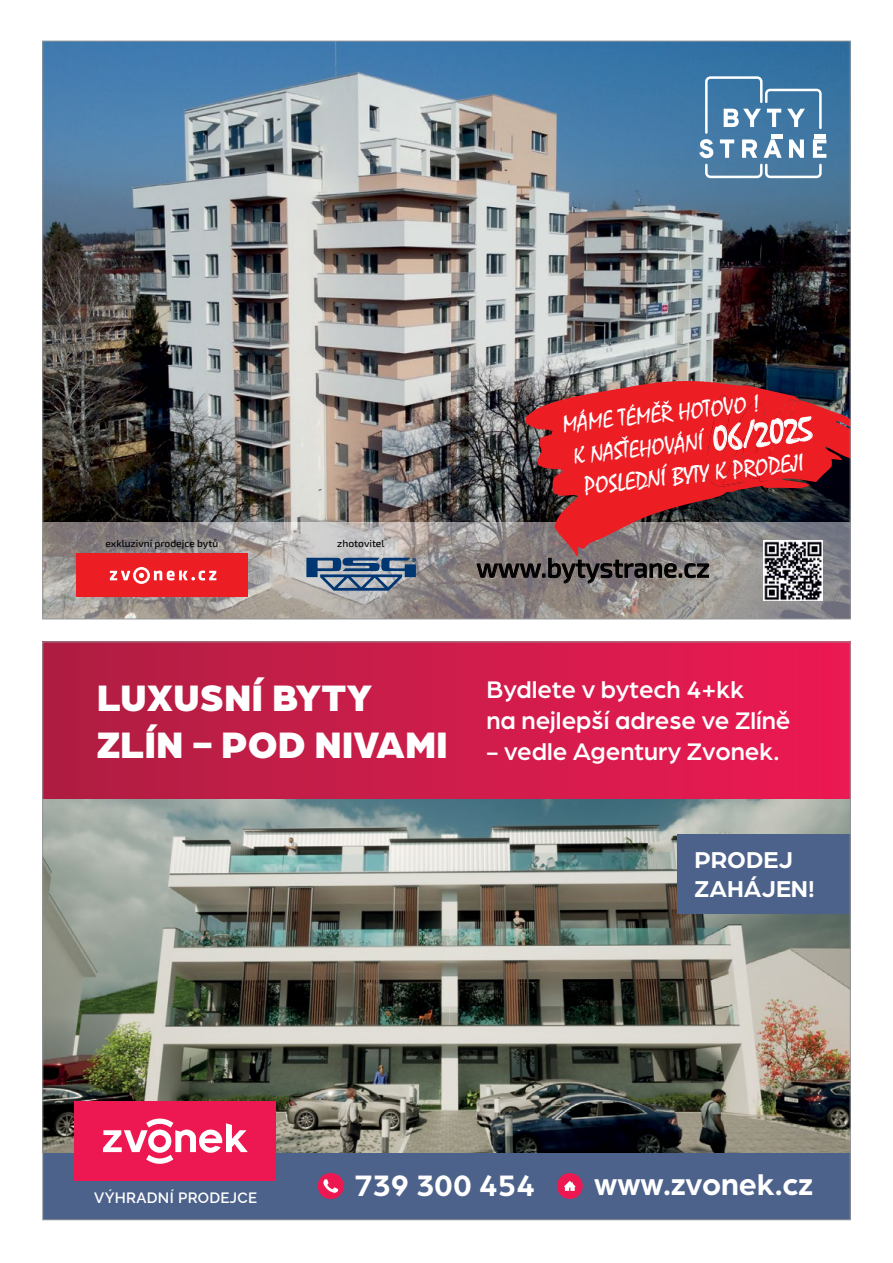
<style>
.page{position:relative;width:893px;height:1263px;background:#fff}
.page>*{position:absolute;margin:0;border:0;box-sizing:border-box;transform-origin:0 0}
.t1{font:900 39.15px/47.1px "Arboria";color:#fff}
.t2{font:35.1px "Mistral";color:#fff}
.t3{font:700 31.5px "Arboria";color:#fff}
.t4{font:500 27.15px "Exo 2";color:#000;scale:.96 1}
.t5{font:500 25.5px/30.6px "Arboria";color:#fff}
.t6{font:25.05px "Mistral";color:#fff}
.t7{font:24.6px "Mistral";color:#fff}
.t8{font:24.45px "Mistral";color:#fff}
.t9{font:700 24.45px/29.4px "Arboria";color:#fff}
.t10{font:600 15px "Raleway";letter-spacing:.02em;color:#fff}
.t11{font:500 10.2px "Exo 2";color:#000}
</style>
<div class="page">
<div style="left:43px;top:1152px;width:807px;height:68px;background:#4d628b"></div>
<div style="left:43px;top:642px;width:807px;height:157px;background:linear-gradient(to right,#af1e42,#ed1a53)"></div>
<img style="left:45px;top:799px;width:803px;height:354px">
<svg style="left:318px;top:1173px;width:26px;height:26px"></svg>
<div style="left:557px;top:1173px;width:26px;height:26px;background:#ed1851;border-radius:50%"></div>
<svg style="left:564px;top:1181px;width:12px;height:10px"></svg>
<div style="left:74px;top:1101px;width:201px;height:80px;background:#ed1851"></div>
<svg style="left:103px;top:1118px;width:145px;height:46px"></svg>
<div style="left:677px;top:834px;width:173px;height:80px;background:#4d628b"></div>
<img style="left:45px;top:43px;width:803px;height:479px">
<svg style="left:705px;top:164px;width:117px;height:14px"></svg>
<svg style="left:699px;top:76px;width:127px;height:82px"></svg>
<div style="left:814px;top:134px;width:11px;height:5px;background:#fff"></div>
<div style="left:771px;top:134px;width:11px;height:5px;background:#fff"></div>
<img style="left:45px;top:522px;width:803px;height:95px">
<div style="left:76px;top:553px;width:171px;height:44px;background:#ed1d24"></div>
<svg style="left:110px;top:567px;width:106px;height:17px"></svg>
<svg style="left:306px;top:557px;width:110px;height:34px;background:#647d98"></svg>
<img style="left:763px;top:541px;width:60px;height:59px">
<svg style="left:525px;top:379px;width:284px;height:177px;background:#a64448"></svg>
<svg style="left:641px;top:393px;width:207px;height:117px;background:#c21d24"></svg>
<p class="t11" style="left:105px;top:536px;width:114px">exkluzivní prodejce bytů</p>
<p class="t11" style="left:337px;top:536px;width:49px">zhotovitel</p>
<p class="t8" style="left:561px;top:410px;width:200px;rotate:-6deg">MÁME TÉMĚŘ HOTOVO !</p>
<h2 class="t2" style="left:710px;top:418px;width:102px;rotate:-7deg">06/2025</h2>
<p class="t7" style="left:572px;top:441px;width:132px;rotate:-6deg">K NASŤEHOVÁNÍ</p>
<p class="t6" style="left:583px;top:471px;width:222px;rotate:-6deg">POSLEDNÍ BYTY K PRODEJI</p>
<p class="t4" style="left:476px;top:549px;width:244px">www.bytystrane.cz</p>
<h1 class="t1" style="left:97px;top:671px;width:353px">LUXUSNÍ BYTY<br>ZLÍN - POD NIVAMI</h1>
<p class="t5" style="left:486px;top:673px;width:306px">Bydlete v bytech 4+kk<br>na nejlepší adrese ve Zlíně</p>
<p class="t5" style="left:486px;top:734px;width:294px">- vedle Agentury Zvonek.</p>
<p class="t9" style="left:694px;top:843px;width:122px">PRODEJ<br>ZAHÁJEN!</p>
<p class="t10" style="left:94px;top:1186px;width:164px">VÝHRADNÍ PRODEJCE</p>
<p class="t3" style="left:355px;top:1163px;width:182px">739 300 454</p>
<p class="t3" style="left:594px;top:1163px;width:220px">www.zvonek.cz</p>
</div>
